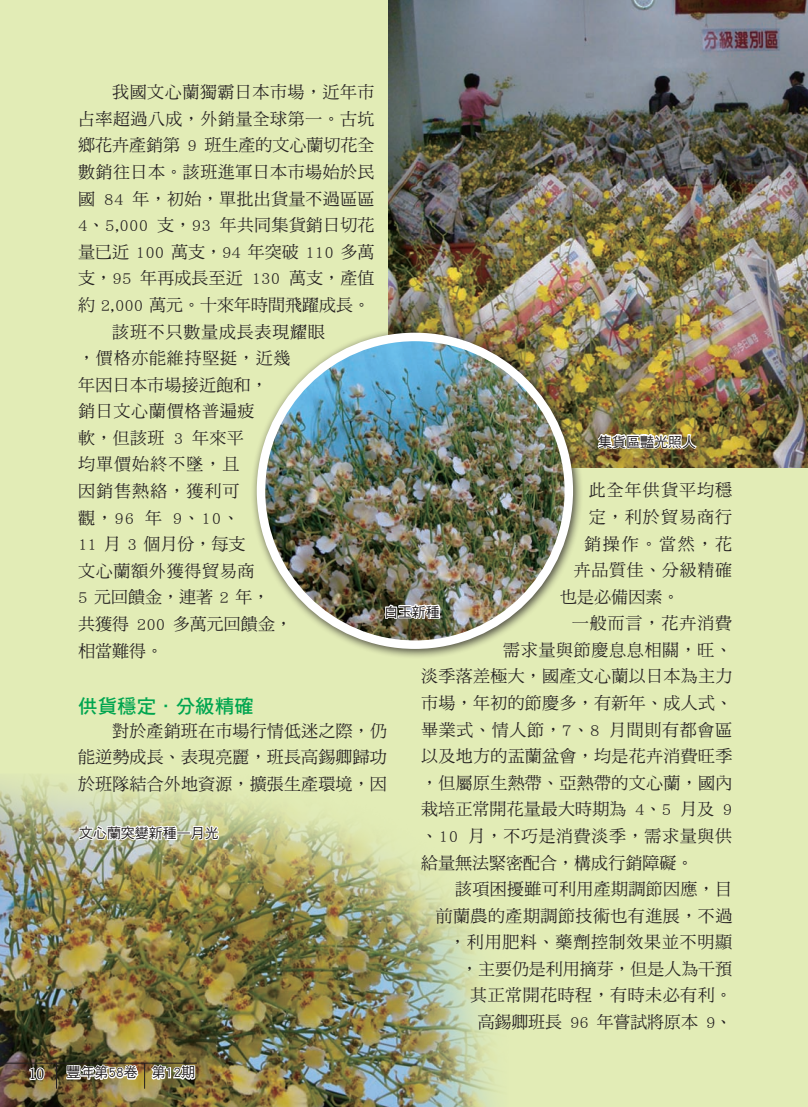
<style>
.page{position:relative;width:808px;height:1107px;background:#fff}
.page>*{position:absolute;margin:0;border:0;box-sizing:border-box;transform-origin:0 0}
.t1{font:19.5px "DF Hei Std W7";color:#00a54f}
.t2{font:16.95px/26.5px "DF Ming Std W5";letter-spacing:.015em;color:#231f20;text-align:justify}
.t3{font:16.95px "DF Ming Std W5";letter-spacing:.04em;color:#231f20}
.t4{font:16.95px "DF Ming Std W5";letter-spacing:.035em;color:#231f20}
.t5{font:16.95px "DF Ming Std W5";letter-spacing:.06em;color:#231f20}
.t6{font:16.95px "DF Ming Std W5";letter-spacing:.045em;color:#231f20}
.t7{font:16.95px "DF Ming Std W5";letter-spacing:-.005em;color:#231f20}
.t8{font:16.95px "DF Ming Std W5";letter-spacing:-.01em;color:#231f20}
.t9{font:16.95px "DF Ming Std W5";letter-spacing:.055em;color:#231f20}
.t10{font:15px "Calisto";color:#231f20}
.t11{font:13.95px "DF Hei Std W5";color:#231f20}
</style>
<div class="page">
<div style="left:0;top:0;width:807px;height:1106px;background:#e2ecb6"></div>
<img style="left:0;top:779px;width:495px;height:327px">
<img style="left:388px;top:0;width:419px;height:468px">
<svg style="left:77px;top:806px;width:101px;height:40px;background:#d1d5ba"></svg>
<div style="left:176px;top:831px;width:15px;height:3px;border:2px solid #fff"></div>
<svg style="left:189px;top:814px;width:31px;height:30px"></svg>
<svg style="left:28px;top:1065px;width:18px;height:16px"></svg>
<hr style="left:0;top:1062px;width:197px;height:1px;background:#231f20">
<svg style="left:56px;top:1063px;width:1px;height:25px"></svg>
<img style="left:65px;top:1046px;width:131px;height:42px">
<div style="left:250px;top:326px;width:340px;height:340px;background:#231f20;opacity:.75"></div>
<img style="left:261px;top:337px;width:307px;height:307px;border-radius:154px">
<div style="left:257px;top:333px;width:316px;height:316px;border:9px solid #fff;border-radius:50%"></div>
<svg style="left:384px;top:600px;width:57px;height:25px"></svg>
<img style="left:596px;top:420px;width:101px;height:35px">
<p class="t2" style="left:112px;top:79px;width:264px">我國文心蘭獨霸日本市場，近年市</p>
<p class="t2" style="left:78px;top:105px;width:298px">占率超過八成，外銷量全球第一。古坑</p>
<p class="t2" style="left:78px;top:132px;width:298px">鄉花卉產銷第 9 班生產的文心蘭切花全</p>
<p class="t2" style="left:78px;top:158px;width:298px">數銷往日本。該班進軍日本市場始於民</p>
<p class="t2" style="left:78px;top:185px;width:298px">國 84 年，初始，單批出貨量不過區區</p>
<p class="t2" style="left:78px;top:211px;width:298px">4、5,000 支，93 年共同集貨銷日切花</p>
<p class="t2" style="left:78px;top:238px;width:298px">量已近 100 萬支，94 年突破 110 多萬</p>
<p class="t2" style="left:78px;top:265px;width:298px">支，95 年再成長至近 130 萬支，產值</p>
<p class="t2" style="left:78px;top:291px;width:293px">約 2,000 萬元。十來年時間飛躍成長。</p>
<p class="t6" style="left:112px;top:322px;width:214px">該班不只數量成長表現耀眼</p>
<p class="t6" style="left:78px;top:349px;width:214px">，價格亦能維持堅挺，近幾</p>
<p class="t2" style="left:78px;top:371px;width:191px">年因日本市場接近飽和，</p>
<p class="t3" style="left:78px;top:402px;width:178px">銷日文心蘭價格普遍疲</p>
<p class="t2" style="left:78px;top:424px;width:167px">軟，但該班 3 年來平</p>
<p class="t5" style="left:78px;top:455px;width:163px">均單價始終不墜，且</p>
<p class="t5" style="left:78px;top:482px;width:163px">因銷售熱絡，獲利可</p>
<p class="t2" style="left:78px;top:504px;width:163px">觀，96 年 9、10、</p>
<p class="t2" style="left:78px;top:530px;width:169px">11 月 3 個月份，每支</p>
<p class="t3" style="left:78px;top:561px;width:178px">文心蘭額外獲得貿易商</p>
<p class="t2" style="left:78px;top:583px;width:193px">5 元回饋金，連著 2 年，</p>
<p class="t2" style="left:78px;top:610px;width:215px">共獲得 200 多萬元回饋金，</p>
<p class="t2" style="left:78px;top:637px;width:87px">相當難得。</p>
<p class="t1" style="left:78px;top:695px;width:177px">供貨穩定．分級精確</p>
<p class="t2" style="left:78px;top:717px;width:310px;text-indent:34px">對於產銷班在市場行情低迷之際，仍能逆勢成長、表現亮麗，班長高錫卿歸功於班隊結合外地資源，擴張生產環境，因</p>
<p class="t11" style="left:79px;top:825px;width:141px">文心蘭突變新種—月光</p>
<p class="t11" style="left:598px;top:434px;width:99px">集貨區豔光照人</p>
<p class="t5" style="left:588px;top:481px;width:145px">此全年供貨平均穩</p>
<p class="t2" style="left:588px;top:503px;width:145px">定，利於貿易商行</p>
<p class="t2" style="left:584px;top:530px;width:149px">銷操作。當然，花</p>
<p class="t3" style="left:573px;top:561px;width:160px">卉品質佳、分級精確</p>
<p class="t2" style="left:560px;top:583px;width:121px">也是必備因素。</p>
<p class="t9" style="left:571px;top:614px;width:162px">一般而言，花卉消費</p>
<p class="t3" style="left:503px;top:640px;width:230px">需求量與節慶息息相關，旺、</p>
<p class="t2" style="left:421px;top:662px;width:313px">淡季落差極大，國產文心蘭以日本為主力</p>
<p class="t2" style="left:421px;top:689px;width:313px">市場，年初的節慶多，有新年、成人式、</p>
<p class="t4" style="left:421px;top:720px;width:312px">畢業式、情人節，7、8 月間則有都會區</p>
<p class="t2" style="left:421px;top:742px;width:313px">以及地方的盂蘭盆會，均是花卉消費旺季</p>
<p class="t2" style="left:421px;top:769px;width:313px">，但屬原生熱帶、亞熱帶的文心蘭，國內</p>
<p class="t2" style="left:421px;top:795px;width:312px">栽培正常開花量最大時期為 4、5 月及 9</p>
<p class="t4" style="left:421px;top:826px;width:312px">、10 月，不巧是消費淡季，需求量與供</p>
<p class="t2" style="left:421px;top:848px;width:274px">給量無法緊密配合，構成行銷障礙。</p>
<p class="t2" style="left:455px;top:875px;width:278px">該項困擾雖可利用產期調節因應，目</p>
<p class="t2" style="left:435px;top:902px;width:298px">前蘭農的產期調節技術也有進展，不過</p>
<p class="t3" style="left:449px;top:932px;width:284px">，利用肥料、藥劑控制效果並不明顯</p>
<p class="t7" style="left:461px;top:959px;width:272px">，主要仍是利用摘芽，但是人為干預</p>
<p class="t2" style="left:470px;top:981px;width:263px">其正常開花時程，有時未必有利。</p>
<p class="t8" style="left:477px;top:1012px;width:256px">高錫卿班長 96 年嘗試將原本 9、</p>
<p class="t11" style="left:384px;top:604px;width:57px">白玉新種</p>
<p class="t10" style="left:29px;top:1065px;width:17px">10</p>
<p class="t11" style="left:66px;top:1064px;width:130px">豐年第58卷　第12期</p>
</div>
